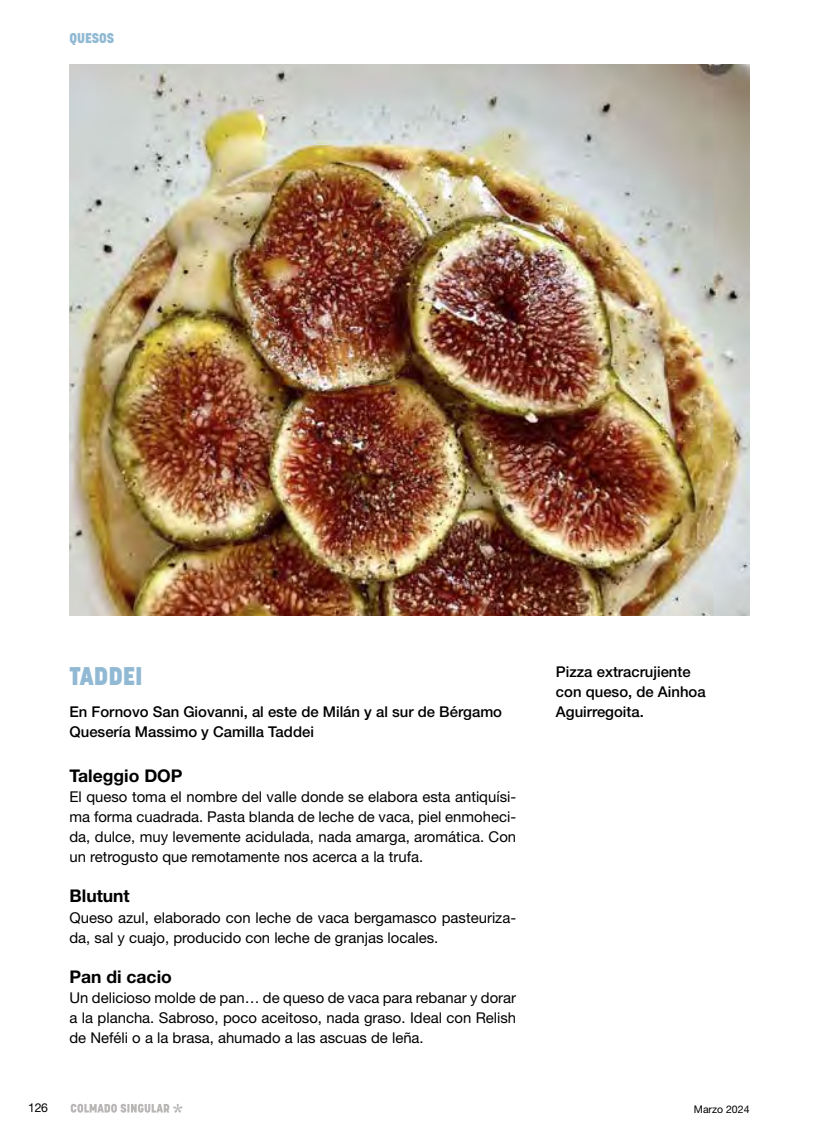
<style>
.page{position:relative;width:819px;height:1141px;background:#fff}
.page>*{position:absolute;margin:0;border:0;box-sizing:border-box;transform-origin:0 0}
.t1{font:800 25.38px "Korolev";color:#91b9d3}
.t2{font:700 17.5px "Helvetica Neue LT";color:#000}
.t3{font:14.88px/20.1px "Helvetica Neue LT";color:#000;text-align:justify}
.t4{font:500 14.88px/20.1px "Helvetica Neue LT";color:#000}
.t5{font:800 14px "Korolev";color:#91b9d3}
.t6{font:12.25px "Helvetica Neue LT";color:#000}
.t7{font:10.5px "Helvetica Neue LT";color:#000}
</style>
<div class="page">
<svg style="left:71px;top:1104px;width:111px;height:9px"></svg>
<img style="left:69px;top:64px;width:680px;height:552px">
<p class="t5" style="left:69px;top:29px;width:46px">QUESOS</p>
<h1 class="t1" style="left:69px;top:660px;width:75px">TADDEI</h1>
<p class="t4" style="left:69px;top:701px;width:434px">En Fornovo San Giovanni, al este de Milán y al sur de Bérgamo<br>Quesería Massimo y Camilla Taddei</p>
<p class="t2" style="left:69px;top:765px;width:115px">Taleggio DOP</p>
<p class="t3" style="left:69px;top:786px;width:448px">El queso toma el nombre del valle donde se elabora esta antiquísi&shy;ma forma cuadrada. Pasta blanda de leche de vaca, piel enmoheci&shy;da, dulce, muy levemente acidulada, nada amarga, aromática. Con un retrogusto que remotamente nos acerca a la trufa.</p>
<p class="t2" style="left:69px;top:885px;width:62px">Blutunt</p>
<p class="t3" style="left:69px;top:907px;width:448px">Queso azul, elaborado con leche de vaca bergamasco pasteuriza&shy;da, sal y cuajo, producido con leche de granjas locales.</p>
<p class="t2" style="left:69px;top:966px;width:104px">Pan di cacio</p>
<p class="t3" style="left:69px;top:987px;width:448px">Un delicioso molde de pan… de queso de vaca para rebanar y dorar a la plancha. Sabroso, poco aceitoso, nada graso. Ideal con Relish de Neféli o a la brasa, ahumado a las ascuas de leña.</p>
<p class="t4" style="left:556px;top:662px;width:151px">Pizza extracrujiente con queso, de Ainhoa<br>Aguirregoita.</p>
<p class="t6" style="left:28px;top:1101px;width:22px">126</p>
<p class="t7" style="left:693px;top:1103px;width:57px">Marzo 2024</p>
</div>
